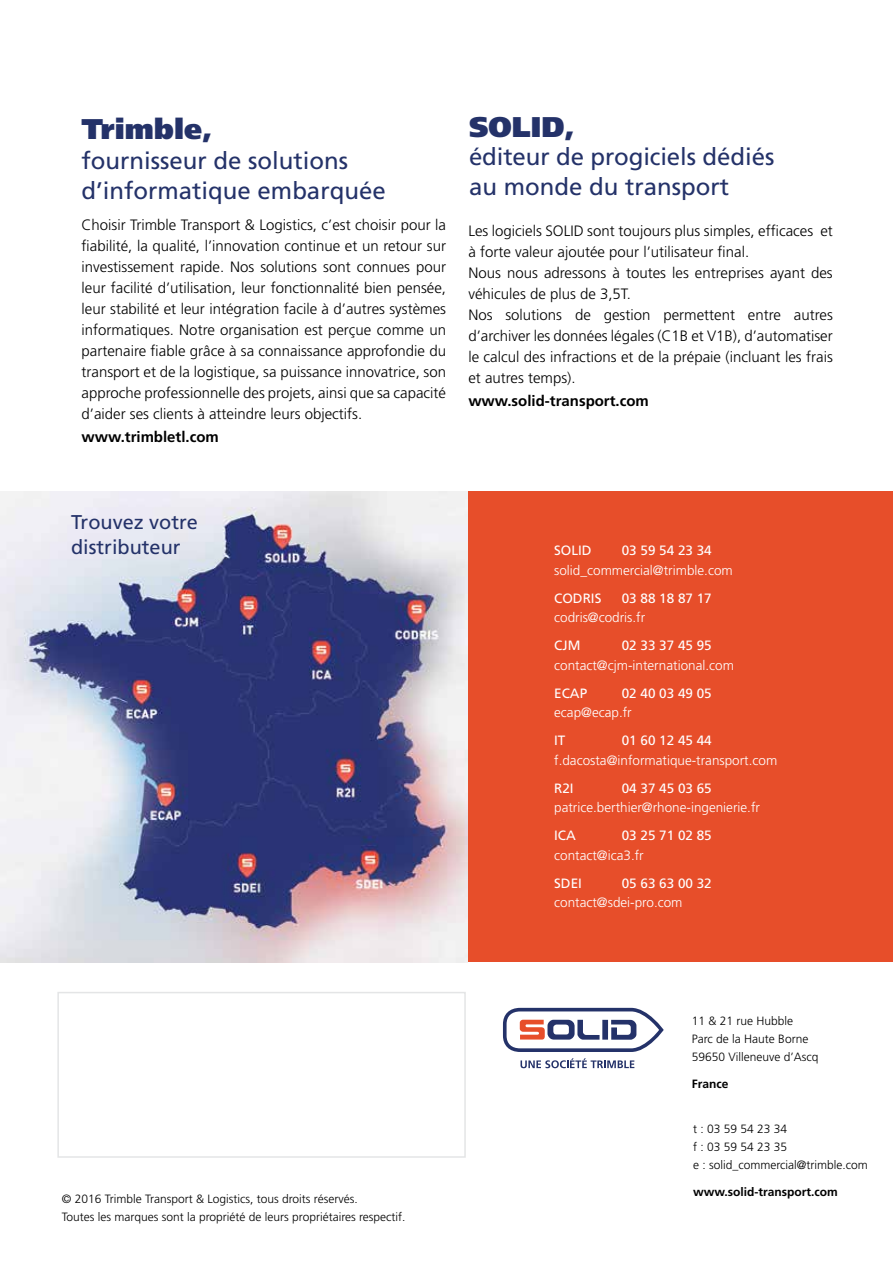
<style>
.page{position:relative;width:893px;height:1263px;background:#fff}
.page>*{position:absolute;margin:0;border:0;box-sizing:border-box;transform-origin:0 0}
.t1{font:900 28.5px "Frutiger";color:#243269}
.t2{font:24px/30px "Frutiger";color:#243269}
.t3{font:19.95px/24.9px "Frutiger";color:#243269}
.t4{font:300 15px/21px "Frutiger";color:#000;text-align:justify}
.t5{font:700 15px "Frutiger";color:#000}
.t6{font:300 13.5px "Frutiger";color:#fff}
.t7{font:13.5px "Frutiger";color:#fff}
.t8{font:300 12px/18px "Frutiger";color:#000}
.t9{font:700 12px "Frutiger";color:#000}
</style>
<div class="page">
<div style="left:468px;top:492px;width:425px;height:470px;background:#e74e2a"></div>
<img style="left:0;top:492px;width:468px;height:470px">
<div style="left:57px;top:992px;width:409px;height:166px;background:#fff;border:2px solid #e4e5e6"></div>
<svg style="left:503px;top:1008px;width:161px;height:44px"></svg>
<svg style="left:520px;top:1058px;width:114px;height:10px"></svg>
<h1 class="t1" style="left:82px;top:112px;width:132px">Trimble,</h1>
<h2 class="t2" style="left:82px;top:146px;width:306px">fournisseur de solutions d’informatique embarquée</h2>
<p class="t4" style="left:82px;top:215px;width:366px">Choisir Trimble Transport &amp; Logistics, c’est choisir pour la fiabilité, la qualité, l’innovation continue et un retour sur investissement rapide. Nos solutions sont connues pour leur facilité d’utilisation, leur fonctionnalité bien pensée, leur stabilité et leur intégration facile à d’autres systèmes informatiques. Notre organisation est perçue comme un partenaire fiable grâce à sa connaissance approfondie du transport et de la logistique, sa puissance innovatrice, son approche professionnelle des projets, ainsi que sa capacité d’aider ses clients à atteindre leurs objectifs.</p>
<p class="t5" style="left:82px;top:427px;width:139px">www.trimbletl.com</p>
<h1 class="t1" style="left:469px;top:109px;width:108px">SOLID,</h1>
<h2 class="t2" style="left:469px;top:142px;width:307px">éditeur de progiciels dédiés au monde du transport</h2>
<p class="t4" style="left:468px;top:221px;width:366px;text-align:left">Les logiciels SOLID sont toujours plus simples, efficaces et à forte valeur ajoutée pour l’utilisateur final.<br>Nous nous adressons à toutes les entreprises ayant des véhicules de plus de 3,5T.<br>Nos solutions de gestion permettent entre autres d’archiver les données légales (C1B et V1B), d’automatiser le calcul des infractions et de la prépaie (incluant les frais et autres temps).</p>
<p class="t5" style="left:468px;top:392px;width:182px">www.solid-transport.com</p>
<h3 class="t3" style="left:71px;top:510px;width:128px">Trouvez votre distributeur</h3>
<p class="t7" style="left:554px;top:542px;width:39px">SOLID</p>
<p class="t7" style="left:622px;top:542px;width:92px">03 59 54 23 34</p>
<p class="t6" style="left:554px;top:562px;width:180px">solid_commercial@trimble.com</p>
<p class="t7" style="left:554px;top:590px;width:49px">CODRIS</p>
<p class="t7" style="left:622px;top:590px;width:92px">03 88 18 87 17</p>
<p class="t6" style="left:554px;top:610px;width:93px">codris@codris.fr</p>
<p class="t7" style="left:554px;top:637px;width:28px">CJM</p>
<p class="t7" style="left:622px;top:637px;width:92px">02 33 37 45 95</p>
<p class="t6" style="left:554px;top:657px;width:181px">contact@cjm-international.com</p>
<p class="t7" style="left:554px;top:685px;width:35px">ECAP</p>
<p class="t7" style="left:622px;top:685px;width:92px">02 40 03 49 05</p>
<p class="t6" style="left:554px;top:705px;width:79px">ecap@ecap.fr</p>
<p class="t7" style="left:554px;top:732px;width:13px">IT</p>
<p class="t7" style="left:622px;top:732px;width:92px">01 60 12 45 44</p>
<p class="t6" style="left:554px;top:752px;width:225px">f.dacosta@informatique-transport.com</p>
<p class="t7" style="left:554px;top:780px;width:21px">R2I</p>
<p class="t7" style="left:622px;top:780px;width:92px">04 37 45 03 65</p>
<p class="t6" style="left:554px;top:800px;width:207px">patrice.berthier@rhone-ingenierie.fr</p>
<p class="t7" style="left:554px;top:827px;width:23px">ICA</p>
<p class="t7" style="left:622px;top:827px;width:92px">03 25 71 02 85</p>
<p class="t6" style="left:554px;top:847px;width:91px">contact@ica3.fr</p>
<p class="t7" style="left:554px;top:875px;width:29px">SDEI</p>
<p class="t7" style="left:622px;top:875px;width:92px">05 63 63 00 32</p>
<p class="t6" style="left:554px;top:895px;width:130px">contact@sdei-pro.com</p>
<p class="t8" style="left:62px;top:1190px;width:345px">© 2016 Trimble Transport &amp; Logistics, tous droits réservés.<br>Toutes les marques sont la propriété de leurs propriétaires respectif.</p>
<p class="t8" style="left:692px;top:1012px;width:128px">11 &amp; 21 rue Hubble<br>Parc de la Haute Borne<br>59650 Villeneuve d’Ascq</p>
<p class="t9" style="left:692px;top:1077px;width:38px">France</p>
<p class="t8" style="left:693px;top:1120px;width:176px">t : 03 59 54 23 34<br>f : 03 59 54 23 35<br>e : solid_commercial@trimble.com</p>
<p class="t9" style="left:693px;top:1185px;width:146px">www.solid-transport.com</p>
</div>
